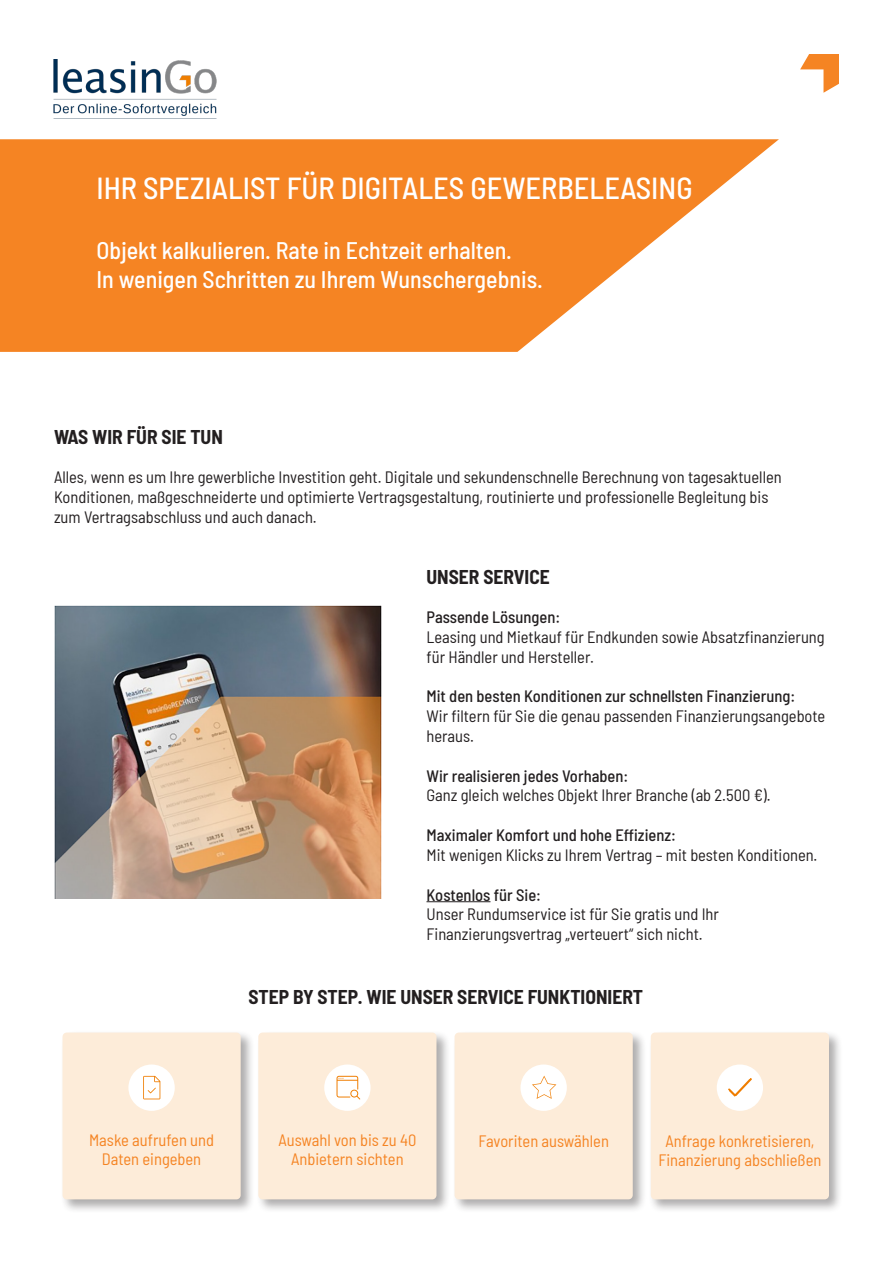
<style>
.page{position:relative;width:893px;height:1263px;background:#fff}
.page>*{position:absolute;margin:0;border:0;box-sizing:border-box;transform-origin:0 0}
.TITEL_Abschnitt{font:500 semi-condensed 30.45px "Barlow";color:#fff}
.UNTERTITEL_Abschnitt{font:500 semi-condensed 24px "Barlow";color:#fff}
.t1{font:700 semi-condensed 19.5px "Barlow";color:#231f20}
.t2{font:semi-condensed 16.5px/19.8px "Barlow";color:#231f20}
.t3{font:500 semi-condensed 16.5px "Barlow";color:#231f20}
.t4{font:semi-condensed 16.5px/19.8px "Barlow";color:#f58423;text-align:center}
</style>
<div class="page">
<img style="left:53px;top:59px;width:164px;height:60px">
<svg style="left:800px;top:54px;width:39px;height:39px"></svg>
<svg style="left:0;top:139px;width:779px;height:213px;background:#f69542"></svg>
<hr style="left:426px;top:901px;width:64px;height:1px;background:#231f20">
<img style="left:54px;top:606px;width:328px;height:292px">
<div style="left:60px;top:1030px;width:195px;height:183px;background:#231f20;opacity:.37"></div>
<div style="left:63px;top:1032px;width:178px;height:167px;background:#fdecd9;border-radius:4px"></div>
<div style="left:256px;top:1030px;width:194px;height:183px;background:#231f20;opacity:.37"></div>
<div style="left:258px;top:1032px;width:178px;height:167px;background:#fdecd9;border-radius:4px"></div>
<div style="left:128px;top:1064px;width:47px;height:47px;background:#fff;border-radius:50%"></div>
<div style="left:324px;top:1064px;width:47px;height:47px;background:#fff;border-radius:50%"></div>
<div style="left:452px;top:1030px;width:195px;height:183px;background:#231f20;opacity:.37"></div>
<div style="left:455px;top:1032px;width:178px;height:167px;background:#fdecd9;border-radius:4px"></div>
<div style="left:520px;top:1064px;width:47px;height:47px;background:#fff;border-radius:50%"></div>
<div style="left:649px;top:1030px;width:194px;height:183px;background:#231f20;opacity:.37"></div>
<div style="left:651px;top:1032px;width:178px;height:167px;background:#fdecd9;border-radius:4px"></div>
<div style="left:717px;top:1064px;width:46px;height:47px;background:#fff;border-radius:50%"></div>
<svg style="left:143px;top:1075px;width:18px;height:25px"></svg>
<svg style="left:143px;top:1076px;width:17px;height:23px"></svg>
<svg style="left:336px;top:1075px;width:25px;height:25px"></svg>
<svg style="left:337px;top:1076px;width:23px;height:23px"></svg>
<svg style="left:532px;top:1076px;width:24px;height:23px"></svg>
<svg style="left:728px;top:1078px;width:24px;height:19px"></svg>
<p class="TITEL_Abschnitt" style="left:97px;top:167px;width:598px">IHR SPEZIALIST FÜR DIGITALES GEWERBELEASING</p>
<p class="UNTERTITEL_Abschnitt" style="left:97px;top:233px;width:417px">Objekt kalkulieren. Rate in Echtzeit erhalten.</p>
<p class="UNTERTITEL_Abschnitt" style="left:97px;top:262px;width:448px">In wenigen Schritten zu Ihrem Wunschergebnis.</p>
<p class="t1" style="left:54px;top:422px;width:170px">WAS WIR FÜR SIE TUN</p>
<p class="t2" style="left:54px;top:466px;width:729px">Alles, wenn es um Ihre gewerbliche Investition geht. Digitale und sekundenschnelle Berechnung von tagesaktuellen</p>
<p class="t2" style="left:54px;top:486px;width:716px">Konditionen, maßgeschneiderte und optimierte Vertragsgestaltung, routinierte und professionelle Begleitung bis</p>
<p class="t2" style="left:54px;top:506px;width:264px">zum Vertragsabschluss und auch danach.</p>
<p class="t1" style="left:426px;top:562px;width:125px">UNSER SERVICE</p>
<p class="t3" style="left:426px;top:605px;width:135px">Passende Lösungen:</p>
<p class="t2" style="left:426px;top:626px;width:400px">Leasing und Mietkauf für Endkunden sowie Absatzfinanzierung für Händler und Hersteller.</p>
<p class="t3" style="left:426px;top:685px;width:370px">Mit den besten Konditionen zur schnellsten Finanzierung:</p>
<p class="t2" style="left:426px;top:705px;width:400px">Wir filtern für Sie die genau passenden Finanzierungsangebote heraus.</p>
<p class="t3" style="left:426px;top:764px;width:203px">Wir realisieren jedes Vorhaben:</p>
<p class="t2" style="left:426px;top:784px;width:346px">Ganz gleich welches Objekt Ihrer Branche (ab 2.500 €).</p>
<p class="t3" style="left:426px;top:823px;width:251px">Maximaler Komfort und hohe Effizienz:</p>
<p class="t2" style="left:426px;top:844px;width:392px">Mit wenigen Klicks zu Ihrem Vertrag – mit besten Konditionen.</p>
<p class="t3" style="left:426px;top:883px;width:116px">Kostenlos für Sie:</p>
<p class="t2" style="left:426px;top:903px;width:294px">Unser Rundumservice ist für Sie gratis und Ihr</p>
<p class="t2" style="left:426px;top:923px;width:278px">Finanzierungsvertrag „verteuert“ sich nicht.</p>
<p class="t1" style="left:249px;top:983px;width:396px">STEP BY STEP. WIE UNSER SERVICE FUNKTIONIERT</p>
<p class="t4" style="left:89px;top:1128px;width:126px">Maske aufrufen und</p>
<p class="t4" style="left:102px;top:1148px;width:101px">Daten eingeben</p>
<p class="t4" style="left:278px;top:1128px;width:139px">Auswahl von bis zu 40<br>Anbietern sichten</p>
<p class="t4" style="left:478px;top:1129px;width:132px">Favoriten auswählen</p>
<p class="t4" style="left:665px;top:1129px;width:151px">Anfrage konkretisieren,</p>
<p class="t4" style="left:658px;top:1149px;width:165px">Finanzierung abschließen</p>
</div>
